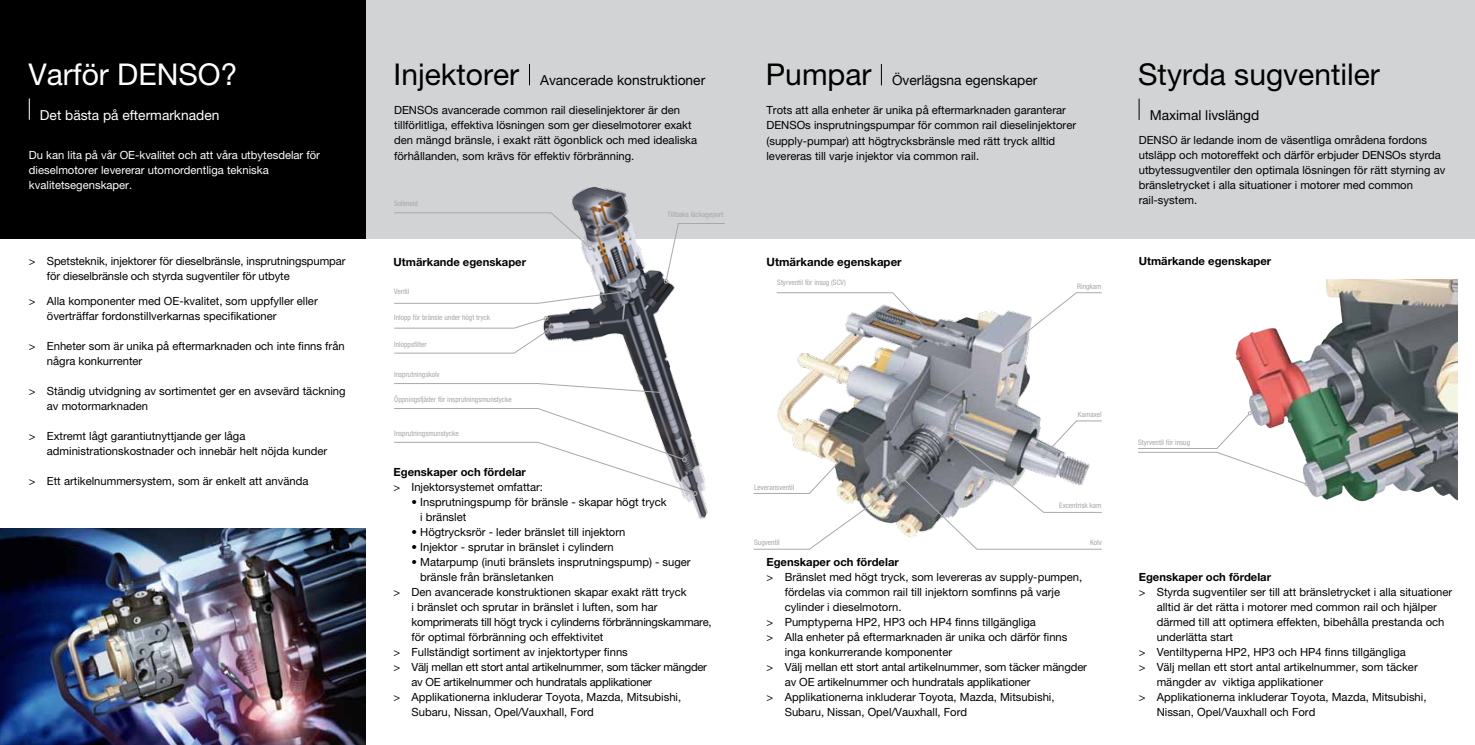
<style>
.page{position:relative;width:1475px;height:745px;background:#fff}
.page>*{position:absolute;margin:0;border:0;box-sizing:border-box;transform-origin:0 0}
.t1{font:30px "Helvetica Neue LT Pro";color:#000}
.t2{font:30px "Helvetica Neue LT Pro";color:#fff}
.t3{font:13.75px "Helvetica Neue LT Pro";color:#000}
.t4{font:13.75px "Helvetica Neue LT Pro";color:#fff}
.t5{font:700 11.5px "Helvetica Neue LT Pro";color:#000}
.t6{font:11.25px/15px "Helvetica Neue LT Pro";color:#000}
.t7{font:11.25px "Helvetica Neue LT Pro";letter-spacing:-.02em;color:#000}
.t8{font:11.25px/15px "Helvetica Neue LT Pro";color:#fff}
.t9{font:700 11.25px "Helvetica Neue LT Pro";color:#000}
.t10{font:condensed 7.5px "Helvetica Neue LT Pro";color:#a7a9ac}
</style>
<div class="page">
<div style="left:737px;top:0;width:372px;height:238px;background:#d1d3d4"></div>
<div style="left:365px;top:0;width:372px;height:238px;background:#d1d3d4"></div>
<div style="left:1109px;top:0;width:365px;height:238px;background:#d1d3d4"></div>
<svg style="left:881px;top:64px;width:1px;height:21px"></svg>
<svg style="left:529px;top:64px;width:1px;height:21px"></svg>
<svg style="left:1138px;top:99px;width:1px;height:21px"></svg>
<div style="left:0;top:0;width:365px;height:238px;background:#000"></div>
<svg style="left:29px;top:98px;width:1px;height:22px"></svg>
<img style="left:0;top:528px;width:365px;height:216px">
<img style="left:772px;top:318px;width:330px;height:232px">
<svg style="left:775px;top:292px;width:152px;height:37px"></svg>
<svg style="left:937px;top:292px;width:165px;height:111px"></svg>
<svg style="left:753px;top:456px;width:130px;height:93px"></svg>
<svg style="left:898px;top:420px;width:204px;height:129px"></svg>
<img style="left:1235px;top:280px;width:221px;height:222px">
<svg style="left:1138px;top:411px;width:170px;height:74px"></svg>
<img style="left:547px;top:187px;width:161px;height:333px">
<svg style="left:393px;top:212px;width:199px;height:38px"></svg>
<svg style="left:394px;top:289px;width:233px;height:15px"></svg>
<svg style="left:663px;top:222px;width:62px;height:61px"></svg>
<svg style="left:394px;top:382px;width:270px;height:12px"></svg>
<svg style="left:394px;top:407px;width:303px;height:88px"></svg>
<svg style="left:394px;top:316px;width:154px;height:38px"></svg>
<h1 class="t2" style="left:28px;top:57px;width:210px">Varför DENSO?</h1>
<p class="t4" style="left:40px;top:106px;width:181px">Det bästa på eftermarknaden</p>
<p class="t8" style="left:29px;top:147px;width:292px">Du kan lita på vår OE-kvalitet och att våra utbytesdelar för dieselmotorer levererar utomordentliga tekniska kvalitetsegenskaper.</p>
<h1 class="t1" style="left:393px;top:57px;width:127px">Injektorer</h1>
<h1 class="t1" style="left:765px;top:57px;width:107px">Pumpar</h1>
<h1 class="t1" style="left:1137px;top:57px;width:243px">Styrda sugventiler</h1>
<p class="t6" style="left:766px;top:103px;width:311px">Trots att alla enheter är unika på eftermarknaden garanterar DENSOs insprutningspumpar för common rail dieselinjektorer (supply-pumpar) att högtrycksbränsle med rätt tryck alltid levereras till varje injektor via common rail.</p>
<p class="t3" style="left:540px;top:72px;width:167px">Avancerade konstruktioner</p>
<p class="t3" style="left:891px;top:72px;width:147px">Överlägsna egenskaper</p>
<p class="t6" style="left:394px;top:103px;width:304px">DENSOs avancerade common rail dieselinjektorer är den tillförlitliga, effektiva lösningen som ger dieselmotorer exakt den mängd bränsle, i exakt rätt ögonblick och med idealiska förhållanden, som krävs för effektiv förbränning.</p>
<p class="t3" style="left:1149px;top:107px;width:111px">Maximal livslängd</p>
<p class="t6" style="left:1138px;top:132px;width:308px">DENSO är ledande inom de väsentliga områdena fordons utsläpp och motoreffekt och därför erbjuder DENSOs styrda utbytessugventiler den optimala lösningen för rätt styrning av bränsletrycket i alla situationer i motorer med common rail-system.</p>
<p class="t10" style="left:394px;top:199px;width:25px">Solenoid</p>
<p class="t10" style="left:667px;top:210px;width:57px">Tillbaka läckageport</p>
<p class="t6" style="left:47px;top:253px;width:300px;text-indent:-18px">&gt; Spetsteknik, injektorer för dieselbränsle, insprutningspumpar för dieselbränsle och styrda sugventiler för utbyte</p>
<p class="t6" style="left:47px;top:293px;width:272px;text-indent:-18px">&gt; Alla komponenter med OE-kvalitet, som uppfyller eller överträffar fordonstillverkarnas specifikationer</p>
<p class="t6" style="left:47px;top:338px;width:299px;text-indent:-18px">&gt; Enheter som är unika på eftermarknaden och inte finns från några konkurrenter</p>
<p class="t6" style="left:47px;top:383px;width:300px;text-indent:-18px">&gt; Ständig utvidgning av sortimentet ger en avsevärd täckning av motormarknaden</p>
<p class="t6" style="left:47px;top:428px;width:282px;text-indent:-18px">&gt; Extremt lågt garantiutnyttjande ger låga administrationskostnader och innebär helt nöjda kunder</p>
<p class="t6" style="left:29px;top:473px;width:281px">&gt; Ett artikelnummersystem, som är enkelt att använda</p>
<p class="t9" style="left:393px;top:254px;width:134px">Utmärkande egenskaper</p>
<p class="t10" style="left:394px;top:286px;width:17px">Ventil</p>
<p class="t10" style="left:394px;top:313px;width:97px">Inlopp för bränsle under högt tryck</p>
<p class="t10" style="left:394px;top:339px;width:34px">Inloppsfilter</p>
<p class="t10" style="left:394px;top:370px;width:47px">Insprutningskolv</p>
<p class="t10" style="left:394px;top:395px;width:119px">Öppningsfjäder för insprutningsmunstycke</p>
<p class="t10" style="left:394px;top:428px;width:66px">Insprutningsmunstycke</p>
<p class="t9" style="left:393px;top:464px;width:134px">Egenskaper och fördelar</p>
<p class="t6" style="left:393px;top:479px;width:151px">&gt; Injektorsystemet omfattar:</p>
<p class="t6" style="left:420px;top:494px;width:248px;text-indent:-9px">• Insprutningspump för bränsle - skapar högt tryck i bränslet</p>
<p class="t6" style="left:411px;top:524px;width:215px">• Högtrycksrör - leder bränslet till injektorn</p>
<p class="t6" style="left:411px;top:539px;width:204px">• Injektor - sprutar in bränslet i cylindern</p>
<p class="t6" style="left:411px;top:554px;width:281px">• Matarpump (inuti bränslets insprutningspump) - suger</p>
<p class="t6" style="left:420px;top:569px;width:135px">bränsle från bränsletanken</p>
<p class="t6" style="left:393px;top:584px;width:294px">&gt; Den avancerade konstruktionen skapar exakt rätt tryck</p>
<p class="t6" style="left:411px;top:599px;width:247px">i bränslet och sprutar in bränslet i luften, som har</p>
<p class="t7" style="left:411px;top:614px;width:302px">komprimerats till högt tryck i cylinderns förbränningskammare,</p>
<p class="t6" style="left:411px;top:629px;width:193px">för optimal förbränning och effektivitet</p>
<p class="t6" style="left:393px;top:644px;width:236px">&gt; Fullständigt sortiment av injektortyper finns</p>
<p class="t7" style="left:393px;top:659px;width:315px">&gt; Välj mellan ett stort antal artikelnummer, som täcker mängder</p>
<p class="t7" style="left:411px;top:674px;width:242px">av OE artikelnummer och hundratals applikationer</p>
<p class="t6" style="left:393px;top:689px;width:289px">&gt; Applikationerna inkluderar Toyota, Mazda, Mitsubishi,</p>
<p class="t6" style="left:411px;top:704px;width:184px">Subaru, Nissan, Opel/Vauxhall, Ford</p>
<p class="t5" style="left:766px;top:254px;width:137px">Utmärkande egenskaper</p>
<p class="t10" style="left:777px;top:278px;width:70px">Styrventil för insug (SCV)</p>
<p class="t10" style="left:1077px;top:282px;width:26px">Ringkam</p>
<p class="t9" style="left:1138px;top:254px;width:134px">Utmärkande egenskaper</p>
<p class="t10" style="left:754px;top:482px;width:41px">Leveransventil</p>
<p class="t10" style="left:1077px;top:409px;width:25px">Kamaxel</p>
<p class="t10" style="left:1059px;top:501px;width:44px">Excentrisk kam</p>
<p class="t10" style="left:754px;top:537px;width:27px">Sugventil</p>
<p class="t10" style="left:1089px;top:537px;width:13px">Kolv</p>
<p class="t9" style="left:766px;top:554px;width:134px">Egenskaper och fördelar</p>
<p class="t6" style="left:766px;top:569px;width:317px">&gt; Bränslet med högt tryck, som levereras av supply-pumpen,</p>
<p class="t6" style="left:784px;top:584px;width:277px">fördelas via common rail till injektorn somfinns på varje</p>
<p class="t6" style="left:784px;top:599px;width:118px">cylinder i dieselmotorn.</p>
<p class="t6" style="left:766px;top:614px;width:271px">&gt; Pumptyperna HP2, HP3 och HP4 finns tillgängliga</p>
<p class="t6" style="left:766px;top:629px;width:302px">&gt; Alla enheter på eftermarknaden är unika och därför finns</p>
<p class="t6" style="left:784px;top:644px;width:169px">inga konkurrerande komponenter</p>
<p class="t6" style="left:766px;top:659px;width:322px">&gt; Välj mellan ett stort antal artikelnummer, som täcker mängder</p>
<p class="t6" style="left:784px;top:674px;width:247px">av OE artikelnummer och hundratals applikationer</p>
<p class="t6" style="left:766px;top:689px;width:289px">&gt; Applikationerna inkluderar Toyota, Mazda, Mitsubishi,</p>
<p class="t6" style="left:784px;top:704px;width:184px">Subaru, Nissan, Opel/Vauxhall, Ford</p>
<p class="t10" style="left:1137px;top:438px;width:54px">Styrventil för insug</p>
<p class="t9" style="left:1138px;top:569px;width:134px">Egenskaper och fördelar</p>
<p class="t6" style="left:1138px;top:583px;width:315px">&gt; Styrda sugventiler ser till att bränsletrycket i alla situationer</p>
<p class="t6" style="left:1156px;top:598px;width:282px">alltid är det rätta i motorer med common rail och hjälper</p>
<p class="t6" style="left:1156px;top:613px;width:289px">därmed till att optimera effekten, bibehålla prestanda och</p>
<p class="t6" style="left:1156px;top:628px;width:78px">underlätta start</p>
<p class="t6" style="left:1138px;top:643px;width:268px">&gt; Ventiltyperna HP2, HP3 och HP4 finns tillgängliga</p>
<p class="t6" style="left:1138px;top:658px;width:280px">&gt; Välj mellan ett stort antal artikelnummer, som täcker</p>
<p class="t6" style="left:1156px;top:673px;width:168px">mängder av viktiga applikationer</p>
<p class="t6" style="left:1138px;top:688px;width:289px">&gt; Applikationerna inkluderar Toyota, Mazda, Mitsubishi,</p>
<p class="t6" style="left:1156px;top:703px;width:160px">Nissan, Opel/Vauxhall och Ford</p>
</div>
